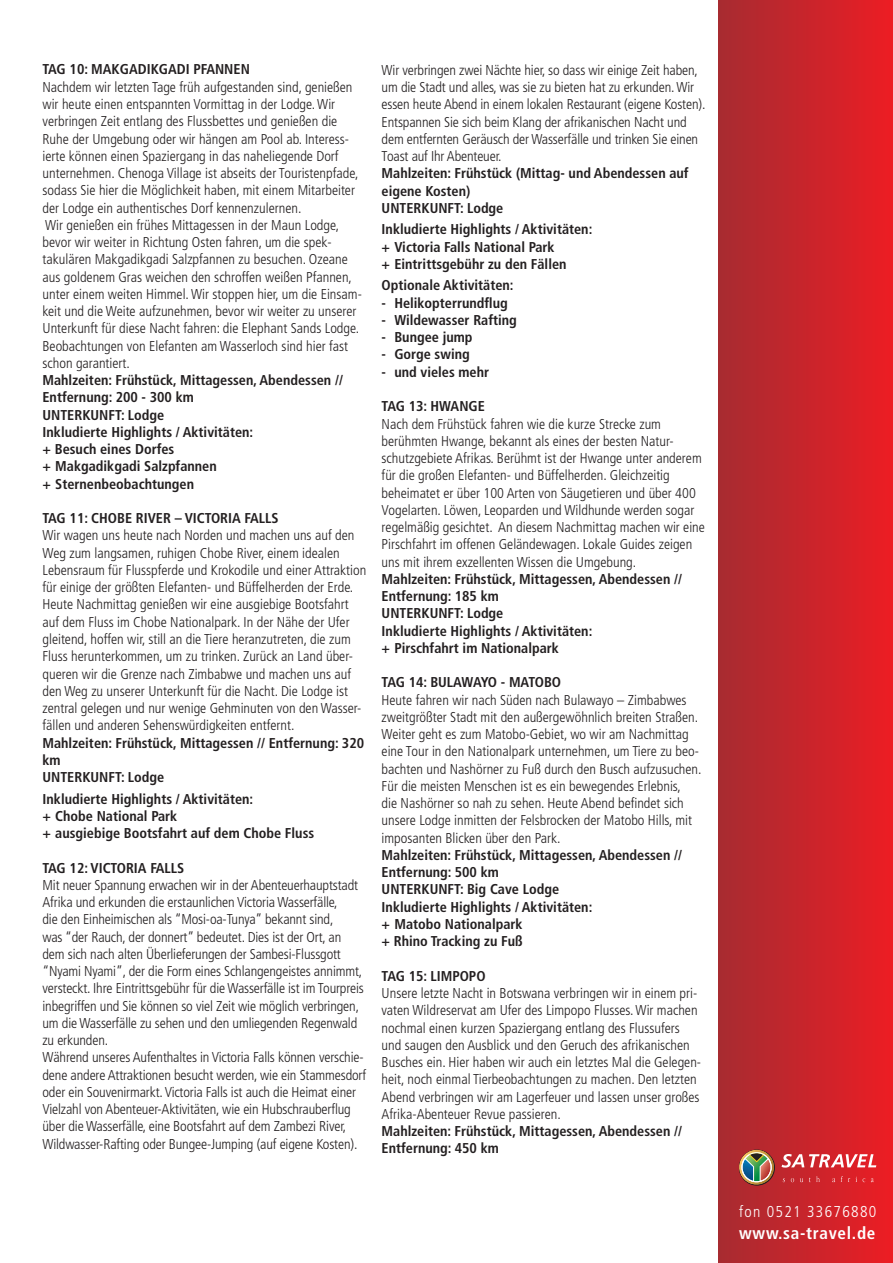
<style>
.page{position:relative;width:893px;height:1263px;background:#fff}
.page>*{position:absolute;margin:0;border:0;box-sizing:border-box;transform-origin:0 0}
.t1{font:700 condensed 17.1px "Frutiger";letter-spacing:.04em;color:#fff}
.t2{font:300 condensed 15.75px "Frutiger LT Std";letter-spacing:.08em;color:#fff}
.t3{font:300 condensed 14.25px/17.2px "Frutiger";color:#231f20}
.t4{font:700 condensed 14.25px/17.2px "Frutiger";color:#231f20}
.t5{font:700 condensed 14.25px "Frutiger";letter-spacing:-.025em;color:#231f20}
</style>
<div class="page">
<div style="left:719px;top:0;width:174px;height:1263px;background:linear-gradient(to right,#a62c31,#eb1d24)"></div>
<svg style="left:737px;top:1150px;width:139px;height:37px;background:#c44e4d"></svg>
<div style="left:742px;top:1152px;width:29px;height:30px;border:1px solid #fff;border-radius:50%"></div>
<p class="t4" style="left:43px;top:61px;width:209px">TAG 10: MAKGADIKGADI PFANNEN</p>
<p class="t3" style="left:43px;top:78px;width:321px">Nachdem wir letzten Tage früh aufgestanden sind, genießen wir heute einen entspannten Vormittag in der Lodge. Wir verbringen Zeit entlang des Flussbettes und genießen die Ruhe der Umgebung oder wir hängen am Pool ab. Interess&shy;ierte können einen Spaziergang in das naheliegende Dorf unternehmen. Chenoga Village ist abseits der Touristenpfade, sodass Sie hier die Möglichkeit haben, mit einem Mitarbeiter der Lodge ein authentisches Dorf kennenzulernen.<br>Wir genießen ein frühes Mittagessen in der Maun Lodge, bevor wir weiter in Richtung Osten fahren, um die spek&shy;takulären Makgadikgadi Salzpfannen zu besuchen. Ozeane aus goldenem Gras weichen den schroffen weißen Pfannen, unter einem weiten Himmel. Wir stoppen hier, um die Einsam&shy;keit und die Weite aufzunehmen, bevor wir weiter zu unserer Unterkunft für diese Nacht fahren: die Elephant Sands Lodge.<br>Beobachtungen von Elefanten am Wasserloch sind hier fast schon garantiert.</p>
<p class="t4" style="left:43px;top:372px;width:302px">Mahlzeiten: Frühstück, Mittagessen, Abendessen //<br>Entfernung: 200 - 300 km<br>UNTERKUNFT: Lodge<br>Inkludierte Highlights / Aktivitäten:<br>+ Besuch eines Dorfes<br>+ Makgadikgadi Salzpfannen<br>+ Sternenbeobachtungen</p>
<p class="t4" style="left:43px;top:510px;width:238px">TAG 11: CHOBE RIVER – VICTORIA FALLS</p>
<p class="t3" style="left:43px;top:527px;width:325px">Wir wagen uns heute nach Norden und machen uns auf den Weg zum langsamen, ruhigen Chobe River, einem idealen Lebensraum für Flusspferde und Krokodile und einer Attraktion für einige der größten Elefanten- und Büffelherden der Erde.<br>Heute Nachmittag genießen wir eine ausgiebige Bootsfahrt auf dem Fluss im Chobe Nationalpark. In der Nähe der Ufer gleitend, hoffen wir, still an die Tiere heranzutreten, die zum Fluss herunterkommen, um zu trinken. Zurück an Land über&shy;queren wir die Grenze nach Zimbabwe und machen uns auf den Weg zu unserer Unterkunft für die Nacht. Die Lodge ist zentral gelegen und nur wenige Gehminuten von den Wasser&shy;fällen und anderen Sehenswürdigkeiten entfernt.</p>
<p class="t4" style="left:43px;top:734px;width:323px">Mahlzeiten: Frühstück, Mittagessen // Entfernung: 320 km<br>UNTERKUNFT: Lodge</p>
<p class="t4" style="left:43px;top:790px;width:273px">Inkludierte Highlights / Aktivitäten:<br>+ Chobe National Park<br>+ ausgiebige Bootsfahrt auf dem Chobe Fluss</p>
<p class="t4" style="left:43px;top:859px;width:143px">TAG 12: VICTORIA FALLS</p>
<p class="t3" style="left:43px;top:876px;width:325px">Mit neuer Spannung erwachen wir in der Abenteuerhauptstadt Afrika und erkunden die erstaunlichen Victoria Wasserfälle,<br>die den Einheimischen als “Mosi-oa-Tunya” bekannt sind,<br>was “der Rauch, der donnert” bedeutet. Dies ist der Ort, an dem sich nach alten Überlieferungen der Sambesi-Flussgott “Nyami Nyami”, der die Form eines Schlangengeistes annimmt, versteckt. Ihre Eintrittsgebühr für die Wasserfälle ist im Tourpreis inbegriffen und Sie können so viel Zeit wie möglich verbringen, um die Wasserfälle zu sehen und den umliegenden Regenwald zu erkunden.<br>Während unseres Aufenthaltes in Victoria Falls können verschie&shy;dene andere Attraktionen besucht werden, wie ein Stammesdorf oder ein Souvenirmarkt. Victoria Falls ist auch die Heimat einer Vielzahl von Abenteuer-Aktivitäten, wie ein Hubschrauberflug über die Wasserfälle, eine Bootsfahrt auf dem Zambezi River, Wildwasser-Rafting oder Bungee-Jumping (auf eigene Kosten).</p>
<p class="t3" style="left:382px;top:62px;width:325px">Wir verbringen zwei Nächte hier, so dass wir einige Zeit haben, um die Stadt und alles, was sie zu bieten hat zu erkunden. Wir essen heute Abend in einem lokalen Restaurant (eigene Kosten).<br>Entspannen Sie sich beim Klang der afrikanischen Nacht und dem entfernten Geräusch der Wasserfälle und trinken Sie einen Toast auf Ihr Abenteuer.</p>
<p class="t4" style="left:382px;top:165px;width:309px">Mahlzeiten: Frühstück (Mittag- und Abendessen auf eigene Kosten)<br>UNTERKUNFT: Lodge</p>
<p class="t4" style="left:382px;top:221px;width:212px">Inkludierte Highlights / Aktivitäten: + Victoria Falls National Park<br>+ Eintrittsgebühr zu den Fällen</p>
<p class="t4" style="left:382px;top:277px;width:134px">Optionale Aktivitäten:</p>
<p class="t4" style="left:382px;top:294px;width:128px">- Helikopterrundflug</p>
<p class="t4" style="left:382px;top:311px;width:137px">- Wildewasser Rafting</p>
<p class="t4" style="left:382px;top:329px;width:92px">- Bungee jump</p>
<p class="t4" style="left:382px;top:346px;width:90px">- Gorge swing</p>
<p class="t4" style="left:382px;top:363px;width:109px">- und vieles mehr</p>
<p class="t4" style="left:382px;top:398px;width:105px">TAG 13: HWANGE</p>
<p class="t3" style="left:382px;top:415px;width:325px">Nach dem Frühstück fahren wie die kurze Strecke zum berühmten Hwange, bekannt als eines der besten Natur&shy;schutzgebiete Afrikas. Berühmt ist der Hwange unter anderem für die großen Elefanten- und Büffelherden. Gleichzeitig beheimatet er über 100 Arten von Säugetieren und über 400<br>Vogelarten. Löwen, Leoparden und Wildhunde werden sogar regelmäßig gesichtet. An diesem Nachmittag machen wir eine Pirschfahrt im offenen Geländewagen. Lokale Guides zeigen uns mit ihrem exzellenten Wissen die Umgebung.</p>
<p class="t4" style="left:382px;top:570px;width:302px">Mahlzeiten: Frühstück, Mittagessen, Abendessen //<br>Entfernung: 185 km<br>UNTERKUNFT: Lodge<br>Inkludierte Highlights / Aktivitäten:<br>+ Pirschfahrt im Nationalpark</p>
<p class="t5" style="left:382px;top:674px;width:181px">TAG 14: BULAWAYO - MATOBO</p>
<p class="t3" style="left:382px;top:691px;width:321px">Heute fahren wir nach Süden nach Bulawayo – Zimbabwes zweitgrößter Stadt mit den außergewöhnlich breiten Straßen.<br>Weiter geht es zum Matobo-Gebiet, wo wir am Nachmittag eine Tour in den Nationalpark unternehmen, um Tiere zu beo&shy;bachten und Nashörner zu Fuß durch den Busch aufzusuchen.<br>Für die meisten Menschen ist es ein bewegendes Erlebnis,<br>die Nashörner so nah zu sehen. Heute Abend befindet sich unsere Lodge inmitten der Felsbrocken der Matobo Hills, mit imposanten Blicken über den Park.</p>
<p class="t4" style="left:382px;top:846px;width:302px">Mahlzeiten: Frühstück, Mittagessen, Abendessen //<br>Entfernung: 500 km<br>UNTERKUNFT: Big Cave Lodge<br>Inkludierte Highlights / Aktivitäten:<br>+ Matobo Nationalpark<br>+ Rhino Tracking zu Fuß</p>
<p class="t4" style="left:382px;top:967px;width:105px">TAG 15: LIMPOPO</p>
<p class="t3" style="left:382px;top:985px;width:321px">Unsere letzte Nacht in Botswana verbringen wir in einem pri&shy;vaten Wildreservat am Ufer des Limpopo Flusses. Wir machen nochmal einen kurzen Spaziergang entlang des Flussufers und saugen den Ausblick und den Geruch des afrikanischen Busches ein. Hier haben wir auch ein letztes Mal die Gelegen&shy;heit, noch einmal Tierbeobachtungen zu machen. Den letzten Abend verbringen wir am Lagerfeuer und lassen unser großes Afrika-Abenteuer Revue passieren.</p>
<p class="t4" style="left:382px;top:1122px;width:302px">Mahlzeiten: Frühstück, Mittagessen, Abendessen //<br>Entfernung: 450 km</p>
<p class="t2" style="left:739px;top:1203px;width:139px">fon 0521 33676880</p>
<p class="t1" style="left:739px;top:1223px;width:138px">www.sa-travel.de</p>
</div>
